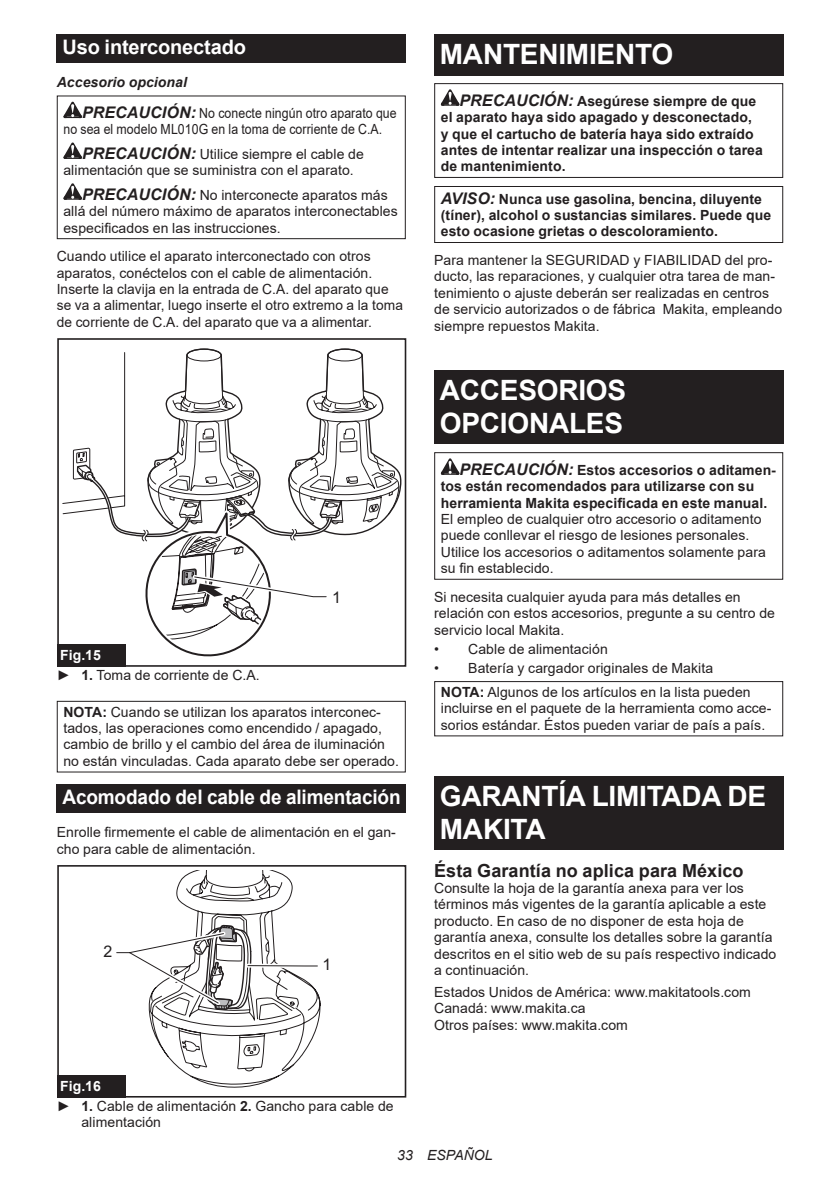
<style>
.page{position:relative;width:840px;height:1191px;background:#fff}
.page>*{position:absolute;margin:0;border:0;box-sizing:border-box;transform-origin:0 0}
.t1{font:700 28px/32.8px "Arial";letter-spacing:-.01em;color:#fff}
.t2{font:700 20px "Arial";letter-spacing:-.01em;color:#fff;scale:.95 1}
.t3{font:700 20px "Arial";letter-spacing:-.01em;color:#fff}
.t4{font:700 18px "Arial";letter-spacing:.005em;color:#231f20}
.t5{font:16px "Arial";color:#231f20}
.t6{font:14px/16.4px "Arial";letter-spacing:.005em;color:#231f20}
.t7{font:700 14px/16.4px "Arial";letter-spacing:.005em;color:#231f20}
.t8{font:14px/30.6px "Arial";letter-spacing:.005em;color:#231f20;scale:.88 1}
.t9{font:italic 14px "Arial";letter-spacing:.005em;color:#231f20}
.s1{font-weight:700;font-style:italic}
.s2{font-weight:700;font-style:italic;font-size:16px}
.s3{font-weight:700;color:#fff}
.s4{font-weight:700}
.s5{font-style:italic;font-size:16px}
</style>
<div class="page">
<div style="left:57px;top:34px;width:348px;height:29px;background:#231f20"></div>
<svg style="left:63px;top:102px;width:19px;height:16px"></svg>
<svg style="left:63px;top:142px;width:19px;height:17px"></svg>
<svg style="left:63px;top:183px;width:19px;height:17px"></svg>
<div style="left:57px;top:95px;width:348px;height:144px;border:1px solid #231f20"></div>
<div style="left:57px;top:338px;width:349px;height:329px;border:2px solid #231f20"></div>
<svg style="left:62px;top:348px;width:340px;height:310px"></svg>
<div style="left:57px;top:644px;width:68px;height:23px;background:#231f20"></div>
<div style="left:57px;top:701px;width:348px;height:71px;border:1px solid #231f20"></div>
<div style="left:57px;top:784px;width:348px;height:28px;background:#231f20"></div>
<div style="left:57px;top:865px;width:349px;height:232px;border:2px solid #231f20"></div>
<svg style="left:116px;top:870px;width:205px;height:219px"></svg>
<div style="left:57px;top:1074px;width:68px;height:23px;background:#231f20"></div>
<div style="left:434px;top:34px;width:348px;height:41px;background:#231f20"></div>
<svg style="left:440px;top:89px;width:19px;height:17px"></svg>
<div style="left:434px;top:83px;width:348px;height:95px;border:1px solid #231f20"></div>
<div style="left:434px;top:186px;width:348px;height:57px;border:1px solid #231f20"></div>
<div style="left:434px;top:370px;width:348px;height:74px;background:#231f20"></div>
<svg style="left:440px;top:458px;width:19px;height:17px"></svg>
<div style="left:434px;top:452px;width:348px;height:128px;border:1px solid #231f20"></div>
<div style="left:434px;top:681px;width:348px;height:55px;border:1px solid #231f20"></div>
<div style="left:434px;top:776px;width:348px;height:74px;background:#231f20"></div>
<h2 class="t3" style="left:62px;top:33px;width:185px">Uso interconectado</h2>
<p class="t8" style="left:82px;top:67px;width:359px;text-indent:-25px"><span class="s1">Accesorio opcional<br></span><span class="s2">PRECAUCIÓN:</span> No conecte ningún otro aparato que</p>
<p class="t8" style="left:63px;top:117px;width:364px;line-height:24.4px;text-align:center">no sea el modelo ML010G en la toma de corriente de C.A.<br><span class="s2">PRECAUCIÓN:</span> Utilice siempre el cable de</p>
<p class="t6" style="left:82px;top:158px;width:307px;line-height:24.4px;text-indent:-19px">alimentación que se suministra con el aparato.<br><span class="s2">PRECAUCIÓN:</span> No interconecte aparatos más</p>
<p class="t6" style="left:63px;top:203px;width:336px">allá del número máximo de aparatos interconectables especificados en las instrucciones.</p>
<p class="t6" style="left:57px;top:248px;width:347px">Cuando utilice el aparato interconectado con otros aparatos, conéctelos con el cable de alimentación.<br>Inserte la clavija en la entrada de C.A. del aparato que se va a alimentar, luego inserte el otro extremo a la toma de corriente de C.A. del aparato que va a alimentar.</p>
<p class="t5" style="left:332px;top:586px;width:10px">1</p>
<p class="t6" style="left:57px;top:645px;width:204px;line-height:20.2px"><span class="s3">Fig.15<br></span>► <span class="s4">1.</span> Toma de corriente de C.A.</p>
<p class="t6" style="left:63px;top:703px;width:337px"><span class="s4">NOTA:</span> Cuando se utilizan los aparatos interconec&shy;tados, las operaciones como encendido / apagado, cambio de brillo y el cambio del área de iluminación no están vinculadas. Cada aparato debe ser operado.</p>
<h2 class="t2" style="left:62px;top:782px;width:357px">Acomodado del cable de alimentación</h2>
<p class="t6" style="left:57px;top:824px;width:340px">Enrolle firmemente el cable de alimentación en el gan&shy;cho para cable de alimentación.</p>
<p class="t5" style="left:103px;top:940px;width:10px">2</p>
<p class="t5" style="left:322px;top:953px;width:10px">1</p>
<p class="t6" style="left:57px;top:1075px;width:338px;line-height:20.2px"><span class="s3">Fig.16<br></span>► <span class="s4">1.</span> Cable de alimentación <span class="s4">2.</span> Gancho para cable de</p>
<p class="t6" style="left:81px;top:1114px;width:81px">alimentación</p>
<h1 class="t1" style="left:439px;top:38px;width:235px">MANTENIMIENTO</h1>
<p class="t7" style="left:440px;top:93px;width:323px;text-indent:19px"><span class="s5">PRECAUCIÓN:</span> Asegúrese siempre de que el aparato haya sido apagado y desconectado, y que el cartucho de batería haya sido extraído antes de intentar realizar una inspección o tarea de mantenimiento.</p>
<p class="t7" style="left:440px;top:191px;width:331px"><span class="s5">AVISO:</span> Nunca use gasolina, bencina, diluyente (tíner), alcohol o sustancias similares. Puede que esto ocasione grietas o descoloramiento.</p>
<p class="t6" style="left:434px;top:252px;width:349px">Para mantener la SEGURIDAD y FIABILIDAD del pro&shy;ducto, las reparaciones, y cualquier otra tarea de man&shy;tenimiento o ajuste deberán ser realizadas en centros de servicio autorizados o de fábrica Makita, empleando siempre repuestos Makita.</p>
<h1 class="t1" style="left:439px;top:374px;width:188px">ACCESORIOS<br>OPCIONALES</h1>
<p class="t7" style="left:440px;top:462px;width:336px;text-indent:19px"><span class="s5">PRECAUCIÓN:</span> Estos accesorios o aditamen&shy;tos están recomendados para utilizarse con su herramienta Makita especificada en este manual.</p>
<p class="t6" style="left:440px;top:511px;width:326px">El empleo de cualquier otro accesorio o aditamento puede conllevar el riesgo de lesiones personales.<br>Utilice los accesorios o aditamentos solamente para su fin establecido.</p>
<p class="t6" style="left:434px;top:588px;width:342px">Si necesita cualquier ayuda para más detalles en relación con estos accesorios, pregunte a su centro de servicio local Makita.</p>
<p class="t6" style="left:434px;top:640px;width:175px">• Cable de alimentación</p>
<p class="t6" style="left:440px;top:656px;width:311px;line-height:23.8px;text-indent:-7px">• Batería y cargador originales de Makita<br><span class="s4">NOTA:</span> Algunos de los artículos en la lista pueden</p>
<p class="t6" style="left:440px;top:700px;width:332px">incluirse en el paquete de la herramienta como acce&shy;sorios estándar. Éstos pueden variar de país a país.</p>
<h1 class="t1" style="left:439px;top:780px;width:327px">GARANTÍA LIMITADA DE<br>MAKITA</h1>
<p class="t4" style="left:434px;top:857px;width:311px">Ésta Garantía no aplica para México</p>
<p class="t6" style="left:434px;top:879px;width:343px">Consulte la hoja de la garantía anexa para ver los términos más vigentes de la garantía aplicable a este producto. En caso de no disponer de esta hoja de garantía anexa, consulte los detalles sobre la garantía descritos en el sitio web de su país respectivo indicado a continuación.</p>
<p class="t6" style="left:434px;top:983px;width:318px">Estados Unidos de América: www.makitatools.com<br>Canadá: www.makita.ca<br>Otros países: www.makita.com</p>
<p class="t9" style="left:397px;top:1146px;width:97px">33 ESPAÑOL</p>
</div>
